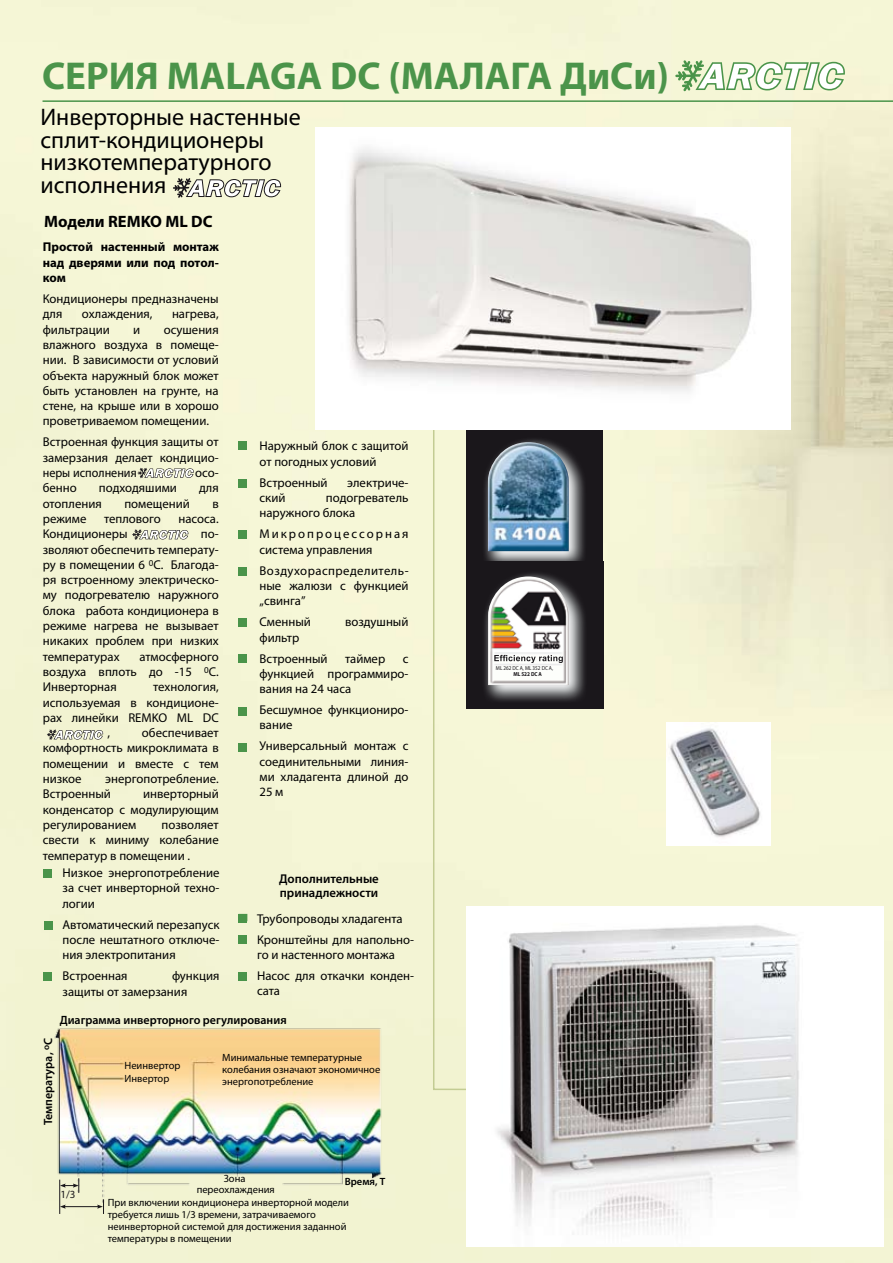
<style>
.page{position:relative;width:893px;height:1263px;background:#fff}
.page>*{position:absolute;margin:0;border:0;box-sizing:border-box;transform-origin:0 0}
.t1{font:700 39px "Myriad Pro";color:#4b944a}
.t2{font:24px/22.5px "Myriad Pro";color:#000}
.t3{font:700 16.5px "Myriad Pro";color:#000}
.t4{font:12.75px/15.3px "Myriad Pro";color:#000;text-align:justify}
.t5{font:700 12.75px/15.3px "Myriad Pro";color:#000;text-align:justify}
.t6{font:12.75px/15.3px "Myriad Pro";letter-spacing:.15em;color:#000}
.t7{font:600 12.75px/13.5px "Myriad Pro";color:#000}
.t8{font:600 12px "Myriad Pro";color:#000}
.t9{font:10.95px "Myriad Pro";color:#1a171b}
.t10{font:10.5px/12px "Myriad Pro";color:#000}
.t11{font:600 10.5px "Myriad Pro";color:#000}
.t12{font:5.7px "Myriad Pro";color:#1a171b;scale:.9 1}
.t13{font:700 5.7px "Myriad Pro";color:#1a171b;scale:.9 1}
</style>
<div class="page">
<img style="left:0;top:0;width:893px;height:1263px">
<img style="left:563px;top:430px;width:40px;height:132px">
<img style="left:563px;top:442px;width:6px;height:109px">
<img style="left:563px;top:562px;width:40px;height:147px">
<img style="left:563px;top:576px;width:6px;height:109px">
<hr style="left:43px;top:100px;width:850px;height:2px;background:#4a944a">
<svg style="left:432px;top:430px;width:131px;height:663px;background:#bdc1b1"></svg>
<img style="left:315px;top:127px;width:475px;height:303px">
<img style="left:356px;top:162px;width:395px;height:213px">
<img style="left:667px;top:723px;width:103px;height:123px">
<img style="left:672px;top:729px;width:87px;height:107px">
<svg style="left:173px;top:178px;width:109px;height:20px"></svg>
<img style="left:467px;top:907px;width:416px;height:339px">
<img style="left:509px;top:925px;width:290px;height:243px">
<div style="left:44px;top:921px;width:9px;height:9px;background:#4a944a"></div>
<div style="left:43px;top:972px;width:9px;height:9px;background:#4a944a"></div>
<div style="left:239px;top:441px;width:8px;height:9px;background:#4a944a"></div>
<div style="left:239px;top:479px;width:8px;height:9px;background:#4a944a"></div>
<div style="left:239px;top:530px;width:8px;height:9px;background:#4a944a"></div>
<div style="left:239px;top:567px;width:8px;height:9px;background:#4a944a"></div>
<div style="left:239px;top:618px;width:8px;height:9px;background:#4a944a"></div>
<div style="left:239px;top:654px;width:8px;height:9px;background:#4a944a"></div>
<div style="left:239px;top:707px;width:8px;height:9px;background:#4a944a"></div>
<div style="left:239px;top:743px;width:8px;height:9px;background:#4a944a"></div>
<div style="left:239px;top:935px;width:8px;height:9px;background:#4a944a"></div>
<div style="left:239px;top:972px;width:8px;height:9px;background:#4a944a"></div>
<img style="left:35px;top:1023px;width:351px;height:195px">
<hr style="left:59px;top:1179px;width:1px;height:35px;background:#1a171b">
<hr style="left:64px;top:1206px;width:35px;height:1px;background:#1a171b">
<svg style="left:60px;top:1204px;width:6px;height:5px"></svg>
<svg style="left:97px;top:1199px;width:7px;height:15px"></svg>
<svg style="left:60px;top:1178px;width:20px;height:15px"></svg>
<div style="left:239px;top:914px;width:8px;height:9px;background:#4a944a"></div>
<div style="left:44px;top:869px;width:8px;height:9px;background:#4a944a"></div>
<svg style="left:675px;top:59px;width:172px;height:100px"></svg>
<svg style="left:138px;top:468px;width:56px;height:10px"></svg>
<svg style="left:132px;top:529px;width:57px;height:11px"></svg>
<svg style="left:47px;top:729px;width:57px;height:11px"></svg>
<h1 class="t1" style="left:42px;top:51px;width:628px">СЕРИЯ MALAGA DC (МАЛАГА ДиСи)</h1>
<h2 class="t2" style="left:40px;top:105px;width:262px">Инверторные настенные сплит-кондиционеры низкотемпературного исполнения</h2>
<p class="t3" style="left:44px;top:211px;width:170px">Модели REMKO ML DC</p>
<p class="t5" style="left:43px;top:239px;width:178px">Простой настенный монтаж над дверями или под потол&shy;ком</p>
<p class="t4" style="left:43px;top:291px;width:178px">Кондиционеры предназначены для</p>
<p class="t4" style="left:82px;top:306px;width:72px">охлаждения,</p>
<p class="t4" style="left:172px;top:306px;width:48px">нагрева,</p>
<p class="t4" style="left:43px;top:321px;width:69px">фильтрации</p>
<p class="t4" style="left:133px;top:321px;width:9px">и</p>
<p class="t4" style="left:43px;top:321px;width:178px;text-indent:121px">осушения влажного воздуха в помеще&shy;нии. В зависимости от условий объекта наружный блок может быть установлен на грунте, на стене, на крыше или в хорошо проветриваемом помещении.</p>
<p class="t4" style="left:43px;top:434px;width:178px">Встроенная функция защиты от замерзания делает кондицио&shy;неры исполнения</p>
<p class="t4" style="left:260px;top:438px;width:150px">Наружный блок с защитой от погодных условий</p>
<p class="t4" style="left:260px;top:475px;width:70px">Встроенный</p>
<p class="t4" style="left:347px;top:475px;width:63px">электриче-</p>
<p class="t4" style="left:260px;top:490px;width:27px">ский</p>
<p class="t4" style="left:195px;top:465px;width:25px">осо-</p>
<p class="t4" style="left:43px;top:480px;width:36px">бенно</p>
<p class="t4" style="left:99px;top:480px;width:80px">подходяшими</p>
<p class="t4" style="left:199px;top:480px;width:21px">для</p>
<p class="t4" style="left:43px;top:495px;width:61px">отопления</p>
<p class="t4" style="left:124px;top:495px;width:67px">помещений</p>
<p class="t4" style="left:212px;top:495px;width:8px">в</p>
<p class="t4" style="left:43px;top:511px;width:45px">режиме</p>
<p class="t4" style="left:104px;top:511px;width:58px">теплового</p>
<p class="t4" style="left:178px;top:511px;width:42px">насоса.</p>
<p class="t4" style="left:43px;top:526px;width:86px">Кондиционеры</p>
<p class="t4" style="left:260px;top:490px;width:150px;text-indent:66px">подогреватель наружного блока</p>
<p class="t6" style="left:260px;top:526px;width:151px">Микропроцессорная система управления</p>
<p class="t4" style="left:260px;top:562px;width:151px">Воздухораспределитель&shy;ные жалюзи с функцией „свинга”</p>
<p class="t4" style="left:260px;top:614px;width:53px">Сменный</p>
<p class="t4" style="left:345px;top:614px;width:65px">воздушный</p>
<p class="t4" style="left:260px;top:627px;width:70px;line-height:21px">фильтр<br>Встроенный</p>
<p class="t4" style="left:43px;top:526px;width:178px;text-indent:158px">по&shy;зволяют обеспечить температу&shy;ру в помещении 6 <sup>0</sup>С. Благода&shy;ря встроенному электрическо&shy;му подогревателю наружного блока работа кондиционера в режиме нагрева не вызывает никаких проблем при низких температурах</p>
<p class="t4" style="left:43px;top:648px;width:178px;text-indent:97px">атмосферного воздуха вплоть до -15 <sup>0</sup>С.<br>Инверторная</p>
<p class="t4" style="left:345px;top:650px;width:42px">таймер</p>
<p class="t4" style="left:260px;top:650px;width:151px;text-indent:143px">с функцией программиро&shy;вания на 24 часа</p>
<p class="t4" style="left:260px;top:702px;width:150px">Бесшумное функциониро&shy;вание</p>
<p class="t4" style="left:260px;top:738px;width:151px">Универсальный монтаж с соединительными линия&shy;ми хладагента длиной до 25 м</p>
<p class="t12" style="left:496px;top:665px;width:65px">ML 262 DC A, ML 352 DC A,</p>
<p class="t13" style="left:513px;top:671px;width:33px">ML 522 DCA</p>
<p class="t4" style="left:153px;top:679px;width:67px">технология,</p>
<p class="t4" style="left:43px;top:694px;width:178px">используемая в кондиционе-</p>
<p class="t4" style="left:43px;top:710px;width:177px">рах линейки REMKO ML DC</p>
<p class="t4" style="left:108px;top:725px;width:4px">,</p>
<p class="t4" style="left:43px;top:725px;width:178px;text-indent:99px">обеспечивает комфортность микроклимата в помещении и вместе с тем низкое</p>
<p class="t4" style="left:43px;top:771px;width:178px;text-indent:62px">энергопотребление.<br>Встроенный</p>
<p class="t4" style="left:43px;top:786px;width:178px;text-indent:100px">инверторный конденсатор с модулирующим регулированием</p>
<p class="t4" style="left:43px;top:817px;width:178px;text-indent:119px">позволяет свести к миниму колебание температур в помещении .</p>
<p class="t4" style="left:63px;top:865px;width:159px">Низкое энергопотребление за счет инверторной техно&shy;логии</p>
<p class="t4" style="left:63px;top:916px;width:159px">Автоматический перезапуск после нештатного отключе&shy;ния электропитания</p>
<p class="t4" style="left:63px;top:968px;width:67px">Встроенная</p>
<p class="t7" style="left:279px;top:872px;width:101px">Дополнительные принадлежности</p>
<p class="t4" style="left:257px;top:907px;width:158px;line-height:21px">Трубопроводы хладагента<br>Кронштейны для напольно-</p>
<p class="t4" style="left:257px;top:944px;width:159px;line-height:21px">го и настенного монтажа<br>Насос для откачки конден-</p>
<p class="t4" style="left:257px;top:983px;width:25px">сата</p>
<p class="t4" style="left:63px;top:968px;width:158px;text-indent:110px">функция защиты от замерзания</p>
<p class="t8" style="left:60px;top:1012px;width:228px">Диаграмма инверторного регулирования</p>
<p class="t8" style="left:41px;top:1125px;width:89px;rotate:-90deg">Температура, <sup>о</sup>С</p>
<p class="t9" style="left:61px;top:1188px;width:17px">1/3</p>
<p class="t10" style="left:125px;top:1058px;width:57px;line-height:13.5px">Неинвертор<br>Инвертор</p>
<p class="t10" style="left:222px;top:1051px;width:159px">Минимальные температурные колебания означают экономичное энергопотребление</p>
<p class="t10" style="left:197px;top:1173px;width:80px;line-height:10.5px;text-align:center">Зона переохлаждения</p>
<p class="t11" style="left:345px;top:1175px;width:42px">Время, Т</p>
<p class="t10" style="left:108px;top:1196px;width:243px">При включении кондиционера инверторной модели требуется лишь 1/3 времени, затрачиваемого неинверторной системой для достижения заданной температуры в помещении</p>
</div>
